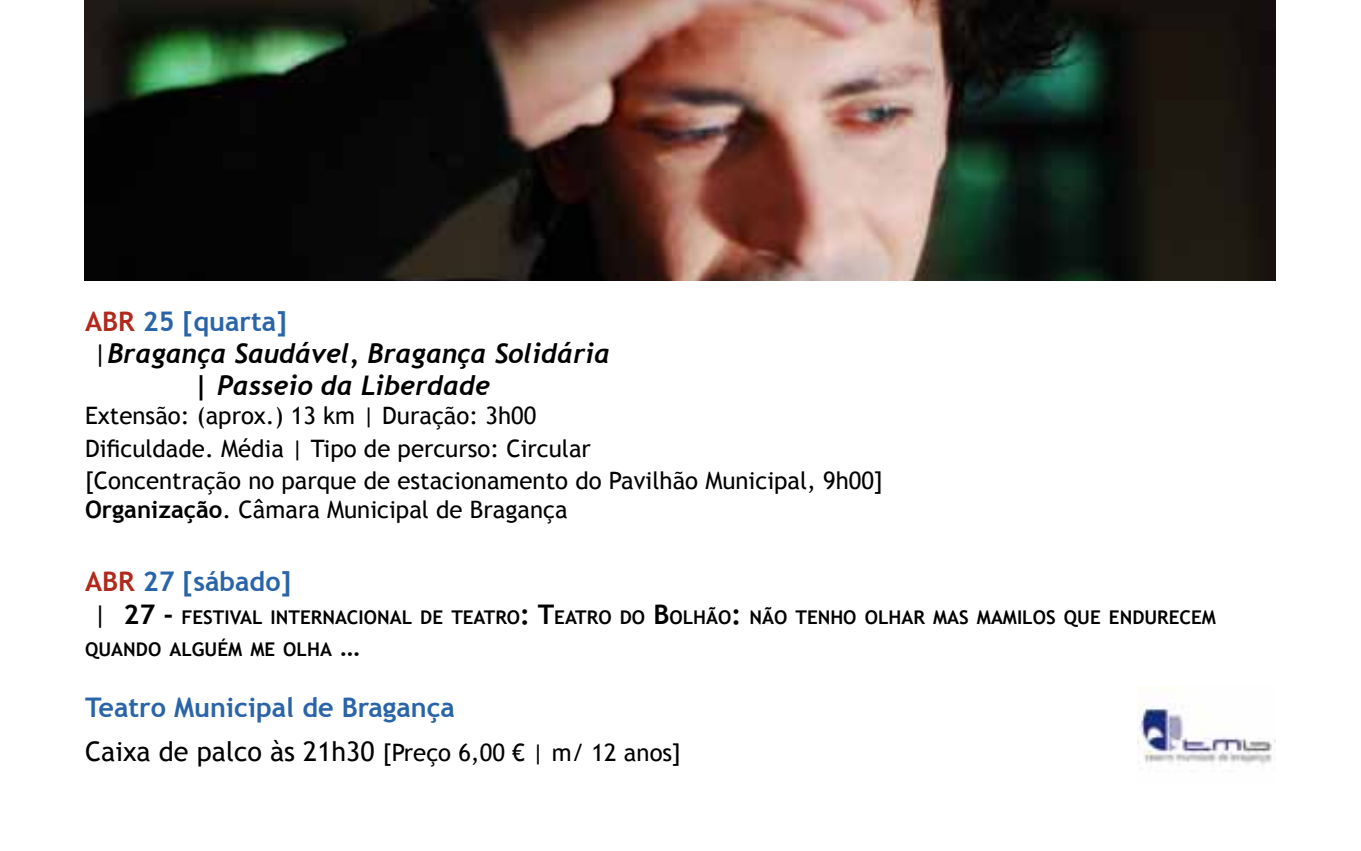
<style>
.page{position:relative;width:1361px;height:851px;background:#fff}
.page>*{position:absolute;margin:0;border:0;box-sizing:border-box;transform-origin:0 0}
.t1{font:italic 700 27px/32.4px "Trebuchet";color:#000}
.t2{font:700 27px "Trebuchet MS";color:#2964a9}
.t3{font:24px/32.4px "Trebuchet MS";color:#000}
.t4{font:700 18.9px/32.4px "Trebuchet MS";color:#000}
.s1{color:#b1291c}
.s2{font-family:"Trebuchet MS";font-weight:400;font-style:normal}
.s3{font-weight:700}
.s4{font-weight:400;font-size:27px}
.s5{font-size:27px}
</style>
<div class="page">
<img style="left:85px;top:0;width:1190px;height:281px">
<img style="left:1137px;top:686px;width:138px;height:78px">
<p class="t2" style="left:85px;top:304px;width:203px"><span class="s1">Abr</span> 25 [quarta]</p>
<p class="t1" style="left:193px;top:337px;width:418px;text-indent:-100px"><span class="s2">|</span>Bragança Saudável, Bragança Solidária | Passeio da Liberdade</p>
<p class="t3" style="left:85px;top:400px;width:799px">Extensão: (aprox.) 13 km | Duração: 3h00<br>Dificuldade. Média | Tipo de percurso: Circular<br>[Concentração no parque de estacionamento do Pavilhão Municipal, 9h00]</p>
<p class="t3" style="left:85px;top:493px;width:484px"><span class="s3">Organização</span>. Câmara Municipal de Bragança</p>
<p class="t2" style="left:85px;top:564px;width:208px"><span class="s1">Abr</span> 27 [sábado]</p>
<p class="t4" style="left:85px;top:600px;width:1132px;text-indent:8px"><span class="s4">|</span> <span class="s5">27 -</span> FESTIVAL INTERNACIONAL DE TEATRO<span class="s5">: T</span>EATRO DO <span class="s5">B</span>OLHÃO<span class="s5">:</span> NÃO TENHO OLHAR MAS MAMILOS QUE ENDURECEM<br>QUANDO ALGUÉM ME OLHA <span class="s5">…</span></p>
<p class="t2" style="left:85px;top:690px;width:371px">Teatro Municipal de Bragança</p>
<p class="t3" style="left:85px;top:736px;width:597px"><span class="s5">Caixa de palco às 21h30</span> [Preço 6,00 € | m/ 12 anos]</p>
</div>
